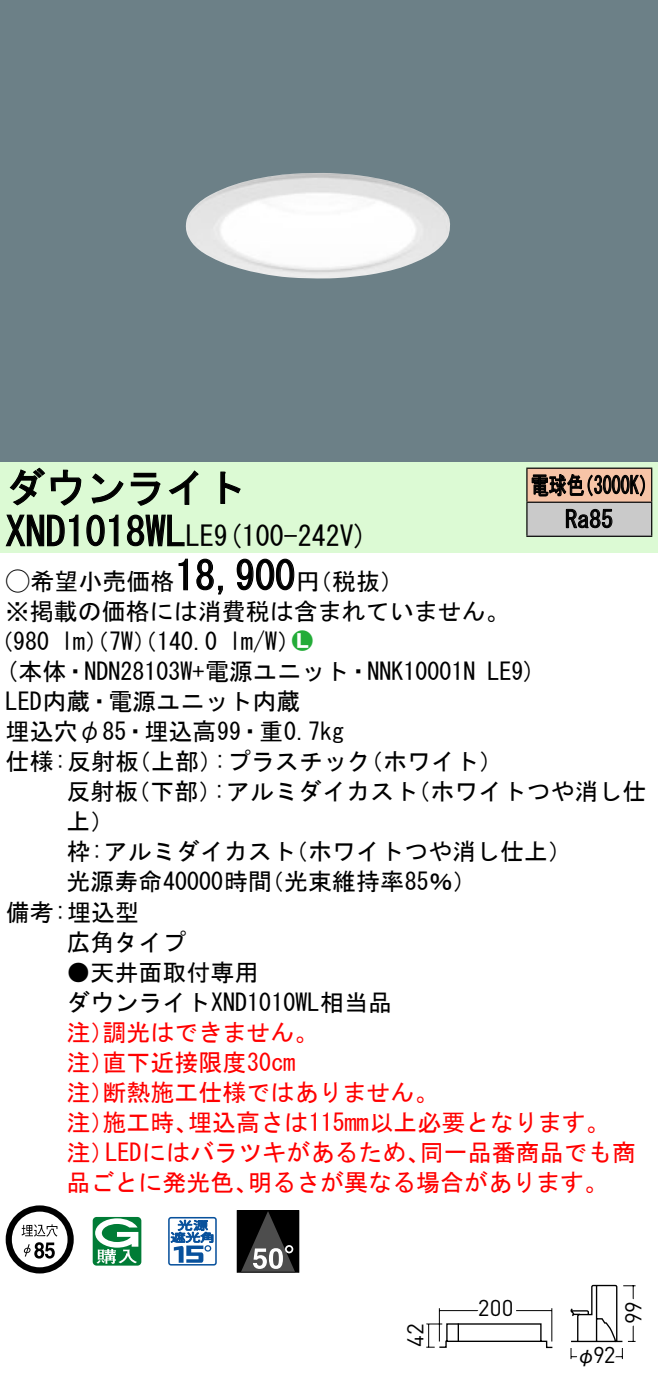
<style>
.page{position:relative;width:658px;height:1394px;background:#fff}
.page>*{position:absolute;margin:0;border:0;box-sizing:border-box;transform-origin:0 0}
.t1{font:40px "MS Gothic";color:#000}
.t2{font:28px "MS Gothic";color:#000}
.t3{font:24px/30px "MS Gothic";color:#000}
.t4{font:24px/30px "MS Gothic";color:#f00}
.t5{font:24px/34px "MS Gothic";color:#000;scale:.75 1}
.t6{font:24px "Ford Classification 1";color:#23ac38}
.t7{font:22.8px "DINOT";letter-spacing:.005em;color:#000}
.t8{font:20px "Gothic BBB Pro Medium 90 pv RKSJ H";color:#000}
.s1{font-size:28px}
.s2{font-family:"Ford Classification 1"}
.s3{color:#fff}
</style>
<div class="page">
<div style="left:0;top:0;width:658px;height:462px;background:#6c8087"></div>
<img style="left:185px;top:173px;width:265px;height:106px">
<div style="left:0;top:462px;width:658px;height:90px;background:#dcfad4"></div>
<svg style="left:9px;top:467px;width:73px;height:39px"></svg>
<svg style="left:91px;top:473px;width:33px;height:30px"></svg>
<svg style="left:130px;top:472px;width:30px;height:34px"></svg>
<svg style="left:168px;top:470px;width:30px;height:35px"></svg>
<svg style="left:220px;top:471px;width:21px;height:33px"></svg>
<svg style="left:5px;top:514px;width:74px;height:32px"></svg>
<svg style="left:86px;top:514px;width:33px;height:32px"></svg>
<svg style="left:126px;top:514px;width:59px;height:33px"></svg>
<svg style="left:178px;top:558px;width:10px;height:32px"></svg>
<svg style="left:196px;top:558px;width:27px;height:37px"></svg>
<svg style="left:236px;top:558px;width:59px;height:32px"></svg>
<svg style="left:6px;top:1205px;width:68px;height:68px"></svg>
<svg style="left:93px;top:1216px;width:48px;height:49px"></svg>
<svg style="left:168px;top:1216px;width:49px;height:49px"></svg>
<div style="left:237px;top:1210px;width:62px;height:61px;background:#000"></div>
<svg style="left:242px;top:1211px;width:52px;height:59px"></svg>
<div style="left:237px;top:1209px;width:62px;height:63px;border:1px solid #000"></div>
<div style="left:527px;top:468px;width:124px;height:34px;background:#f7c4a7"></div>
<div style="left:527px;top:502px;width:124px;height:34px;background:#cacaca"></div>
<hr style="left:526px;top:467px;width:126px;height:2px;background:#000">
<hr style="left:526px;top:468px;width:1px;height:33px;background:#000">
<hr style="left:651px;top:468px;width:1px;height:33px;background:#000">
<hr style="left:526px;top:501px;width:126px;height:2px;background:#000">
<hr style="left:526px;top:502px;width:1px;height:33px;background:#000">
<hr style="left:651px;top:502px;width:1px;height:33px;background:#000">
<hr style="left:526px;top:535px;width:126px;height:2px;background:#000">
<svg style="left:531px;top:474px;width:114px;height:23px"></svg>
<svg style="left:565px;top:508px;width:47px;height:20px"></svg>
<svg style="left:570px;top:1284px;width:66px;height:76px"></svg>
<svg style="left:426px;top:1308px;width:127px;height:41px"></svg>
<h1 class="t1" style="left:6px;top:467px;width:242px">ダウンライト</h1>
<p class="t2" style="left:214px;top:522px;width:155px">(9 100-242 (V</p>
<h1 class="t1" style="left:6px;top:511px;width:210px">XND1018WL<span class="s1">LE</span></h1>
<h1 class="t1" style="left:175px;top:555px;width:121px">18,900</h1>
<p class="t3" style="left:6px;top:566px;width:505px"><span class="s2">A</span>希望小売価格<br>※掲載の価格には消費税は含まれていません。</p>
<p class="t6" style="left:292px;top:629px;width:22px">2<span class="s3">7</span></p>
<p class="t3" style="left:296px;top:566px;width:109px">（円税抜(</p>
<p class="t3" style="left:229px;top:626px;width:73px">l m (W/</p>
<p class="t3" style="left:-11px;top:626px;width:62px">（980</p>
<p class="t3" style="left:61px;top:626px;width:158px">lm）（ ）（W 7 140.0</p>
<p class="t5" style="left:565px;top:468px;width:65px;text-indent:-34px">電球色<br>Ra85</p>
<p class="t5" style="left:575px;top:468px;width:109px">（3000 (K</p>
<p class="t3" style="left:6px;top:656px;width:471px">(本体・NDN28103 +W 電源ユニット・NNK10001N</p>
<p class="t3" style="left:6px;top:686px;width:296px">LED内蔵・電源ユニット内蔵</p>
<p class="t3" style="left:6px;top:716px;width:340px">埋込穴φ85・埋込高99・重0.7kg</p>
<p class="t3" style="left:359px;top:746px;width:145px">（ホワイト(</p>
<p class="t3" style="left:487px;top:656px;width:50px">LE (9</p>
<p class="t3" style="left:214px;top:746px;width:158px">:プラスチック</p>
<p class="t3" style="left:6px;top:746px;width:135px">仕様:反射板</p>
<p class="t3" style="left:127px;top:746px;width:97px">（上部）</p>
<p class="t3" style="left:66px;top:776px;width:73px">反射板上(</p>
<p class="t3" style="left:126px;top:776px;width:97px">（下部）</p>
<p class="t3" style="left:213px;top:776px;width:206px">:アルミダイカスト</p>
<p class="t3" style="left:406px;top:776px;width:241px">（ホワイトつや消し仕</p>
<p class="t3" style="left:260px;top:836px;width:218px;text-indent:-193px">枠:アルミダイカスト<br>（光束維持率85％(</p>
<p class="t3" style="left:284px;top:836px;width:290px">（ホワイトつや消し仕上(</p>
<p class="t3" style="left:66px;top:866px;width:207px">光源寿命40000時間</p>
<p class="t3" style="left:6px;top:896px;width:135px">備考:埋込型</p>
<p class="t3" style="left:66px;top:926px;width:122px">広角タイプ</p>
<p class="t3" style="left:66px;top:956px;width:327px">●天井面取付専用<br>ダウンライトXND1010WL相当品</p>
<p class="t4" style="left:102px;top:1016px;width:218px">調光はできません。</p>
<p class="t4" style="left:102px;top:1016px;width:194px;text-indent:-36px">注）<br>直下近接限度30cm</p>
<p class="t4" style="left:102px;top:1046px;width:337px;text-indent:-36px">注）<br>断熱施工仕様ではありません。</p>
<p class="t4" style="left:66px;top:1076px;width:49px">注）</p>
<p class="t4" style="left:188px;top:1106px;width:423px">埋込高さは115mm以上必要となります。</p>
<p class="t4" style="left:102px;top:1106px;width:97px">施工時、</p>
<p class="t4" style="left:66px;top:1106px;width:49px">注）</p>
<p class="t4" style="left:66px;top:1136px;width:49px">注）</p>
<p class="t4" style="left:105px;top:1136px;width:326px">LEDにはバラツキがあるため、</p>
<p class="t4" style="left:420px;top:1136px;width:217px">同一品番商品でも商</p>
<p class="t4" style="left:66px;top:1166px;width:193px">品ごとに発光色、</p>
<p class="t4" style="left:248px;top:1166px;width:362px">明るさが異なる場合があります。</p>
<p class="t7" style="left:399px;top:1346px;width:25px;rotate:-90deg">42</p>
<p class="t7" style="left:478px;top:1292px;width:37px">200</p>
<p class="t7" style="left:593px;top:1339px;width:24px">92</p>
<p class="t8" style="left:576px;top:1338px;width:21px">φ</p>
<p class="t7" style="left:617px;top:1323px;width:24px;rotate:-90deg">99</p>
</div>
